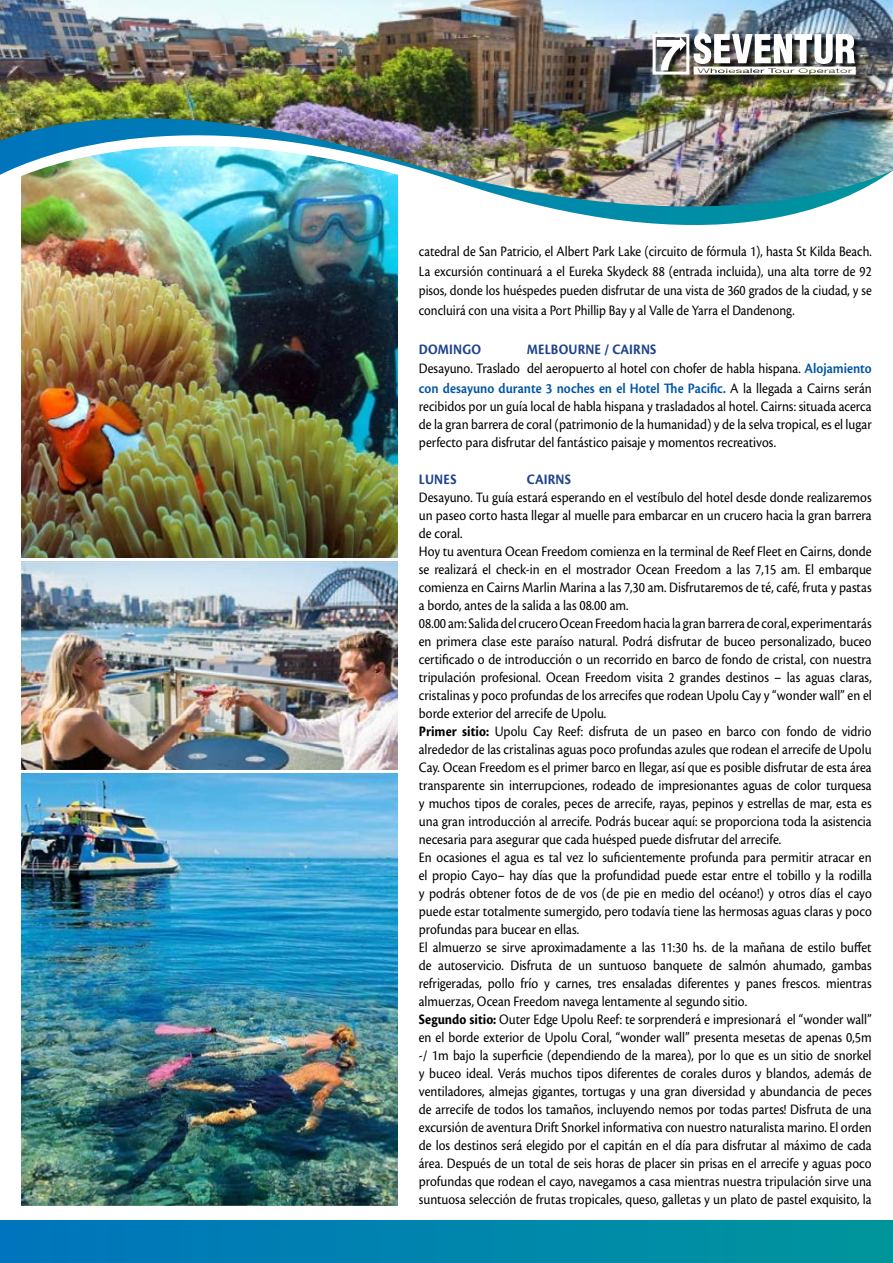
<style>
.page{position:relative;width:893px;height:1263px;background:#fff}
.page>*{position:absolute;margin:0;border:0;box-sizing:border-box;transform-origin:0 0}
.t1{font:15px/18px "Cronos Pro";color:#000;scale:.9 1}
.t2{font:15px/19.5px "Cronos Pro";color:#000;text-align:justify;scale:.88 1}
.t3{font:700 15px "Cronos Pro";letter-spacing:.015em;color:#20438b;scale:.9 1}
.s1{font-weight:700;color:#20438b}
.s2{font-weight:600;color:#0055a7}
.s3{font-weight:700}
</style>
<div class="page">
<img style="left:21px;top:307px;width:377px;height:250px">
<img style="left:21px;top:267px;width:377px;height:40px">
<img style="left:21px;top:246px;width:377px;height:21px">
<img style="left:0;top:0;width:893px;height:246px">
<div style="left:653px;top:34px;width:211px;height:49px;background:#000;opacity:.77"></div>
<div style="left:653px;top:34px;width:36px;height:41px;border:3px solid #fff"></div>
<svg style="left:657px;top:37px;width:29px;height:33px"></svg>
<img style="left:694px;top:33px;width:162px;height:42px">
<div style="left:0;top:1220px;width:893px;height:43px;background:linear-gradient(to right,#0074bd,#00959c)"></div>
<img style="left:21px;top:774px;width:377px;height:431px">
<img style="left:21px;top:561px;width:377px;height:209px">
<p class="t2" style="left:419px;top:242px;width:516px">catedral de San Patricio, el Albert Park Lake (circuito de fórmula 1), hasta St Kilda Beach.<br>La excursión continuará a el Eureka Skydeck 88 (entrada incluida), una alta torre de 92 pisos, donde los huéspedes pueden disfrutar de una vista de 360 grados de la ciudad, y se concluirá con una visita a Port Phillip Bay y al Valle de Yarra el Dandenong.</p>
<p class="t3" style="left:419px;top:340px;width:65px">DOMINGO</p>
<p class="t1" style="left:419px;top:339px;width:505px;line-height:19.5px;text-indent:108px"><span class="s1">MELBOURNE / CAIRNS<br></span>Desayuno. Traslado del aeropuerto al hotel con chofer de habla hispana. <span class="s2">Alojamiento con desayuno durante 3 noches en el Hotel The Pacific.</span> A la llegada a Cairns serán</p>
<p class="t1" style="left:419px;top:397px;width:505px;text-align:justify">recibidos por un guía local de habla hispana y trasladados al hotel. Cairns: situada acerca de la gran barrera de coral (patrimonio de la humanidad) y de la selva tropical, es el lugar perfecto para disfrutar del fantástico paisaje y momentos recreativos.</p>
<p class="t3" style="left:419px;top:471px;width:10px">LUNES</p>
<p class="t3" style="left:527px;top:471px;width:41px">CAIRNS</p>
<p class="t1" style="left:419px;top:489px;width:505px">Desayuno. Tu guía estará esperando en el vestíbulo del hotel desde donde realizaremos un paseo corto hasta llegar al muelle para embarcar en un crucero hacia la gran barrera de coral.<br>Hoy tu aventura Ocean Freedom comienza en la terminal de Reef Fleet en Cairns, donde se realizará el check-in en el mostrador Ocean Freedom a las 7,15 am. El embarque comienza en Cairns Marlin Marina a las 7,30 am. Disfrutaremos de té, café, fruta y pastas a bordo, antes de la salida a las 08.00 am.<br>08.00 am: Salida del crucero Ocean Freedom hacia la gran barrera de coral, experimentarás en primera clase este paraíso natural. Podrá disfrutar de buceo personalizado, buceo certificado o de introducción o un recorrido en barco de fondo de cristal, con nuestra tripulación profesional. Ocean Freedom visita 2 grandes destinos – las aguas claras, cristalinas y poco profundas de los arrecifes que rodean Upolu Cay y “wonder wall” en el borde exterior del arrecife de Upolu.<br><span class="s3">PRIMER SITIO:</span> Upolu Cay Reef: disfruta de un paseo en barco con fondo de vidrio alrededor de las cristalinas aguas poco profundas azules que rodean el arrecife de Upolu Cay. Ocean Freedom es el primer barco en llegar, así que es posible disfrutar de esta área transparente sin interrupciones, rodeado de impresionantes aguas de color turquesa y muchos tipos de corales, peces de arrecife, rayas, pepinos y estrellas de mar, esta es una gran introducción al arrecife. Podrás bucear aquí: se proporciona toda la asistencia necesaria para asegurar que cada huésped puede disfrutar del arrecife.<br>En ocasiones el agua es tal vez lo suficientemente profunda para permitir atracar en el propio Cayo– hay días que la profundidad puede estar entre el tobillo y la rodilla y podrás obtener fotos de de vos (de pie en medio del océano!) y otros días el cayo puede estar totalmente sumergido, pero todavía tiene las hermosas aguas claras y poco profundas para bucear en ellas.<br>El almuerzo se sirve aproximadamente a las 11:30 hs. de la mañana de estilo buffet de autoservicio. Disfruta de un suntuoso banquete de salmón ahumado, gambas refrigeradas, pollo frío y carnes, tres ensaladas diferentes y panes frescos. mientras almuerzas, Ocean Freedom navega lentamente al segundo sitio.<br><span class="s3">SEGUNDO SITIO:</span> Outer Edge Upolu Reef: te sorprenderá e impresionará el “wonder wall” en el borde exterior de Upolu Coral, “wonder wall” presenta mesetas de apenas 0,5m -/ 1m bajo la superficie (dependiendo de la marea), por lo que es un sitio de snorkel y buceo ideal. Verás muchos tipos diferentes de corales duros y blandos, además de ventiladores, almejas gigantes, tortugas y una gran diversidad y abundancia de peces de arrecife de todos los tamaños, incluyendo nemos por todas partes! Disfruta de una excursión de aventura Drift Snorkel informativa con nuestro naturalista marino. El orden de los destinos será elegido por el capitán en el día para disfrutar al máximo de cada área. Después de un total de seis horas de placer sin prisas en el arrecife y aguas poco profundas que rodean el cayo, navegamos a casa mientras nuestra tripulación sirve una suntuosa selección de frutas tropicales, queso, galletas y un plato de pastel exquisito, la</p>
</div>
